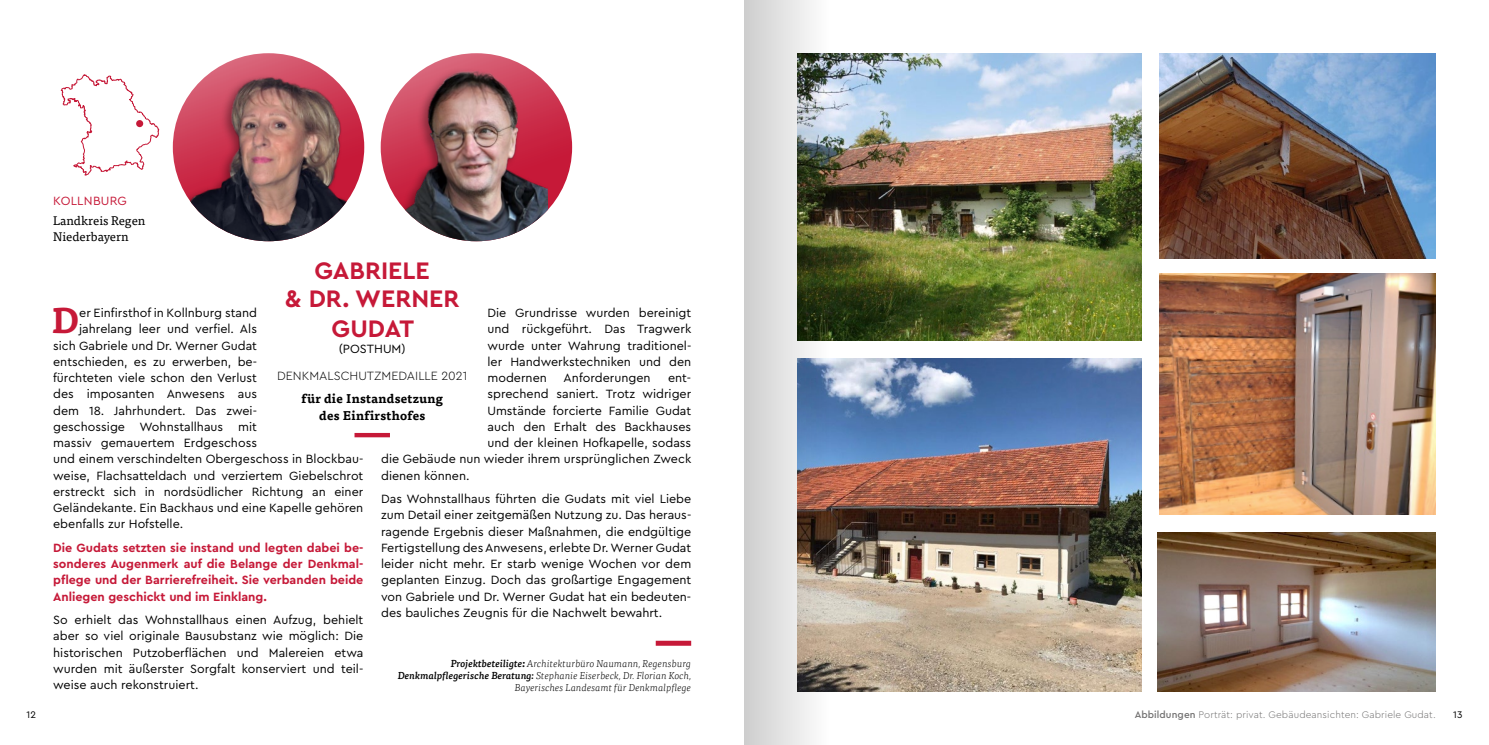
<style>
.page{position:relative;width:1489px;height:745px;background:#fff}
.page>*{position:absolute;margin:0;border:0;box-sizing:border-box;transform-origin:0 0}
.t1{font:700 35.38px "Tisa Pro";color:#c61938}
.t2{font:700 25px/27.5px "Cera Pro";color:#c61938;text-align:center}
.t3{font:12.5px/16.2px "Cera Pro";color:#000;text-align:justify}
.t4{font:700 12.5px/16.2px "Cera Pro";color:#c61938;text-align:justify}
.t5{font:700 12.5px/16.2px "Tisa Pro";letter-spacing:.02em;color:#000;text-align:center}
.t6{font:12.5px/16.2px "Tisa Pro";color:#000}
.t7{font:300 12.5px "Cera Pro";color:#000}
.t8{font:12.5px "Cera Pro";letter-spacing:.02em;color:#c61938}
.t9{font:italic 300 10px/12px "Tisa Pro";letter-spacing:.01em;color:#000;text-align:right}
.t10{font:300 10px "Cera Pro";letter-spacing:.01em;color:#706f6f}
.t11{font:10px "Cera Pro";color:#000}
.s1{font-weight:500}
.s2{font-weight:700}
</style>
<div class="page">
<img style="left:1159px;top:273px;width:276px;height:241px">
<img style="left:1157px;top:532px;width:278px;height:159px">
<img style="left:1159px;top:53px;width:276px;height:206px">
<svg style="left:61px;top:74px;width:99px;height:102px"></svg>
<div style="left:136px;top:120px;width:7px;height:7px;background:#c61938;border-radius:50%"></div>
<img style="left:829px;top:358px;width:312px;height:333px">
<img style="left:829px;top:53px;width:312px;height:287px">
<div style="left:655px;top:640px;width:36px;height:5px;background:#c61938"></div>
<div style="left:354px;top:432px;width:36px;height:5px;background:#c61938"></div>
<div style="left:176px;top:73px;width:188px;height:168px;background:#000;opacity:.35"></div>
<img style="left:180px;top:53px;width:179px;height:188px">
<svg style="left:380px;top:53px;width:192px;height:188px;background:#cd3651"></svg>
<div style="left:389px;top:66px;width:162px;height:175px;background:#000;opacity:.35"></div>
<img style="left:399px;top:61px;width:149px;height:180px">
<img style="left:744px;top:0;width:85px;height:744px">
<p class="t8" style="left:53px;top:192px;width:75px">KOLLNBURG</p>
<p class="t6" style="left:53px;top:211px;width:94px">Landkreis Regen<br>Niederbayern</p>
<h2 class="t2" style="left:285px;top:256px;width:176px">GABRIELE<br>&amp; DR. WERNER</h2>
<h2 class="t2" style="left:331px;top:313px;width:84px">GUDAT</h2>
<p class="t3" style="left:339px;top:340px;width:68px">(POSTHUM)</p>
<p class="t7" style="left:277px;top:367px;width:192px">DENKMALSCHUTZMEDAILLE 2021</p>
<p class="t5" style="left:301px;top:390px;width:143px">für die Instandsetzung des Einfirsthofes</p>
<h1 class="t1" style="left:52px;top:292px;width:29px">D</h1>
<p class="t3" style="left:79px;top:304px;width:179px">er Einfirsthof in Kollnburg stand</p>
<p class="t3" style="left:487px;top:304px;width:205px">Die Grundrisse wurden bereinigt und rückgeführt. Das Tragwerk wurde unter Wahrung traditionel&shy;ler Handwerkstechniken und den modernen</p>
<p class="t3" style="left:79px;top:320px;width:179px">jahrelang leer und verfiel. Als</p>
<p class="t3" style="left:53px;top:336px;width:205px">sich Gabriele und Dr. Werner Gudat</p>
<p class="t3" style="left:53px;top:352px;width:205px">entschieden, es zu erwerben, be-</p>
<p class="t3" style="left:53px;top:369px;width:205px">fürchteten viele schon den Verlust</p>
<p class="t3" style="left:53px;top:385px;width:205px">des imposanten Anwesens aus</p>
<p class="t3" style="left:53px;top:401px;width:205px">dem 18. Jahrhundert. Das zwei-</p>
<p class="t3" style="left:53px;top:417px;width:205px">geschossige Wohnstallhaus mit</p>
<p class="t3" style="left:53px;top:434px;width:205px">massiv gemauertem Erdgeschoss</p>
<p class="t3" style="left:53px;top:450px;width:312px">und einem verschindelten Obergeschoss in Blockbau-</p>
<p class="t3" style="left:53px;top:466px;width:312px">weise, Flachsatteldach und verziertem Giebelschrot</p>
<p class="t3" style="left:53px;top:482px;width:312px">erstreckt sich in nordsüdlicher Richtung an einer</p>
<p class="t3" style="left:53px;top:499px;width:312px">Geländekante. Ein Backhaus und eine Kapelle gehören</p>
<p class="t3" style="left:53px;top:515px;width:132px">ebenfalls zur Hofstelle.</p>
<p class="t4" style="left:53px;top:538px;width:312px">Die Gudats setzten sie instand und legten dabei be&shy;sonderes Augenmerk auf die Belange der Denkmal&shy;pflege und der Barrierefreiheit. Sie verbanden beide Anliegen geschickt und im Einklang.</p>
<p class="t3" style="left:53px;top:610px;width:312px">So erhielt das Wohnstallhaus einen Aufzug, behielt aber so viel originale Bausubstanz wie möglich: Die historischen Putzoberflächen und Malereien etwa wurden mit äußerster Sorgfalt konserviert und teil&shy;weise auch rekonstruiert.</p>
<p class="t3" style="left:563px;top:369px;width:88px">Anforderungen</p>
<p class="t3" style="left:668px;top:369px;width:25px">ent-</p>
<p class="t3" style="left:487px;top:385px;width:205px">sprechend saniert. Trotz widriger</p>
<p class="t3" style="left:487px;top:401px;width:205px">Umstände forcierte Familie Gudat</p>
<p class="t3" style="left:487px;top:417px;width:205px">auch den Erhalt des Backhauses</p>
<p class="t3" style="left:487px;top:434px;width:205px">und der kleinen Hofkapelle, sodass</p>
<p class="t3" style="left:381px;top:450px;width:312px">die Gebäude nun wieder ihrem ursprünglichen Zweck</p>
<p class="t3" style="left:381px;top:466px;width:90px">dienen können.</p>
<p class="t3" style="left:381px;top:490px;width:312px">Das Wohnstallhaus führten die Gudats mit viel Liebe zum Detail einer zeitgemäßen Nutzung zu. Das heraus&shy;ragende Ergebnis dieser Maßnahmen, die endgültige Fertigstellung des Anwesens, erlebte Dr. Werner Gudat leider nicht mehr. Er starb wenige Wochen vor dem geplanten Einzug. Doch das großartige Engagement von Gabriele und Dr. Werner Gudat hat ein bedeuten&shy;des bauliches Zeugnis für die Nachwelt bewahrt.</p>
<p class="t9" style="left:398px;top:656px;width:295px"><span class="s1">Projektbeteiligte</span><span class="s2">:</span> Architekturbüro Naumann, Regensburg<br><span class="s1">Denkmalpflegerische Beratung:</span> Stephanie Eiserbeck, Dr. Florian Koch,<br>Bayerisches Landesamt für Denkmalpflege</p>
<p class="t10" style="left:1134px;top:707px;width:302px"><span class="s1">Abbildungen</span> Porträt: privat. Gebäudeansichten: Gabriele Gudat.</p>
<p class="t11" style="left:27px;top:707px;width:11px">12</p>
<p class="t11" style="left:1452px;top:707px;width:11px">13</p>
</div>
